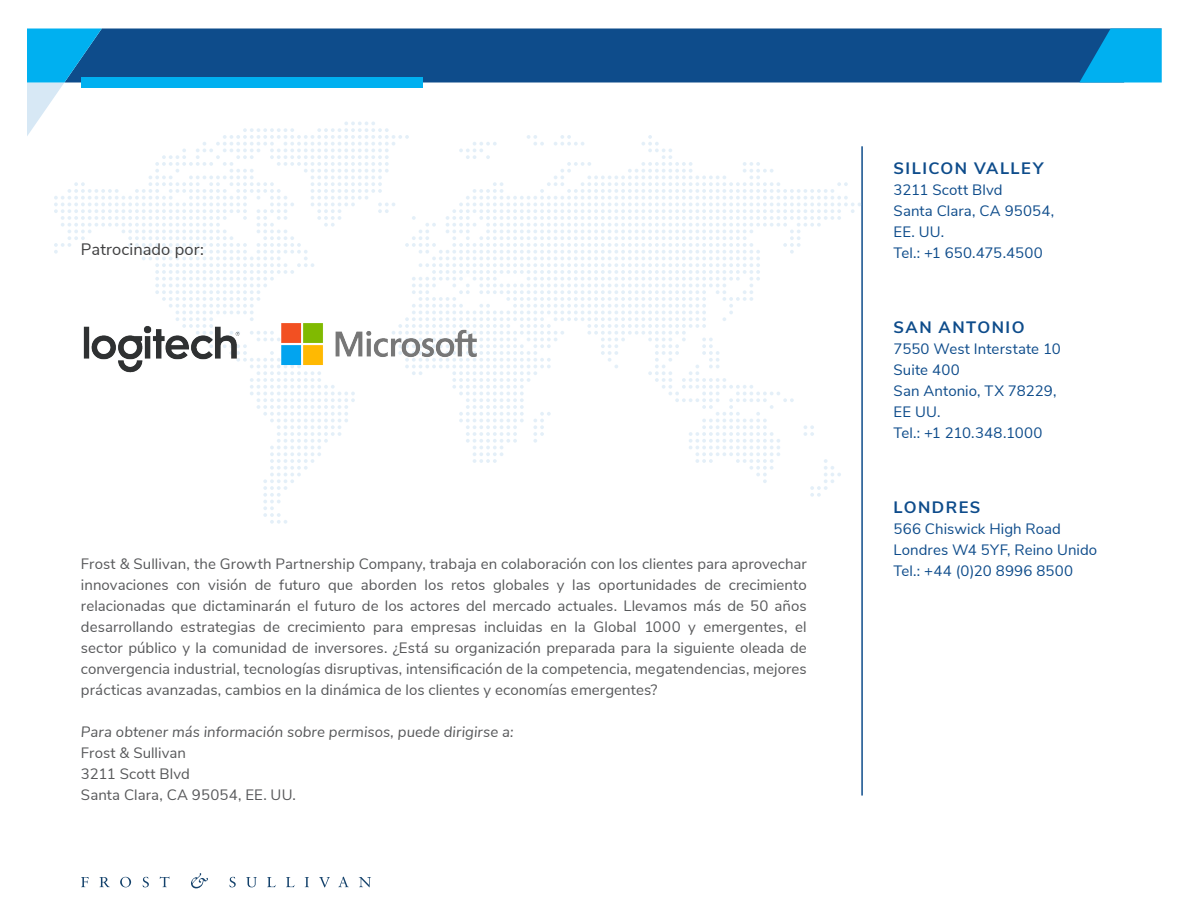
<style>
.page{position:relative;width:1188px;height:918px;background:#fff}
.page>*{position:absolute;margin:0;border:0;box-sizing:border-box;transform-origin:0 0}
.t1{font:700 16.5px "Nunito Sans";letter-spacing:.085em;color:#0e4c8b}
.BR__Body_Text{font:16.5px "Nunito Sans";letter-spacing:.005em;color:#3e3e3f}
.t2{font:15px/21px "Nunito Sans";letter-spacing:.005em;color:#57585a;text-align:justify}
.t3{font:15px/21px "Nunito Sans";letter-spacing:.005em;color:#0e4c8b}
.t4{font:italic 15px "Nunito Sans";letter-spacing:.005em;color:#57585a}
</style>
<div class="page">
<div style="left:861px;top:28px;width:301px;height:54px;background:#0e4c8b"></div>
<svg style="left:1079px;top:29px;width:83px;height:54px;background:#059ddc"></svg>
<svg style="left:81px;top:877px;width:8px;height:10px"></svg>
<svg style="left:100px;top:877px;width:10px;height:10px"></svg>
<svg style="left:120px;top:877px;width:11px;height:10px"></svg>
<svg style="left:143px;top:877px;width:6px;height:10px"></svg>
<svg style="left:160px;top:877px;width:9px;height:10px"></svg>
<svg style="left:229px;top:877px;width:7px;height:10px"></svg>
<svg style="left:246px;top:877px;width:11px;height:10px"></svg>
<svg style="left:267px;top:877px;width:9px;height:10px"></svg>
<svg style="left:286px;top:877px;width:9px;height:10px"></svg>
<svg style="left:305px;top:877px;width:4px;height:10px"></svg>
<svg style="left:319px;top:877px;width:11px;height:10px"></svg>
<svg style="left:338px;top:877px;width:11px;height:10px"></svg>
<svg style="left:359px;top:877px;width:12px;height:10px"></svg>
<svg style="left:191px;top:873px;width:17px;height:15px"></svg>
<hr style="left:861px;top:146px;width:2px;height:650px;background:#0e4c8b">
<svg style="left:27px;top:28px;width:834px;height:496px"></svg>
<img style="left:39px;top:282px;width:483px;height:125px">
<p class="BR__Body_Text" style="left:81px;top:237px;width:125px">Patrocinado por:</p>
<p class="t2" style="left:81px;top:552px;width:727px">Frost &amp; Sullivan, the Growth Partnership Company, trabaja en colaboración con los clientes para aprovechar innovaciones con visión de futuro que aborden los retos globales y las oportunidades de crecimiento relacionadas que dictaminarán el futuro de los actores del mercado actuales. Llevamos más de 50 años desarrollando estrategias de crecimiento para empresas incluidas en la Global 1000 y emergentes, el sector público y la comunidad de inversores. ¿Está su organización preparada para la siguiente oleada de convergencia industrial, tecnologías disruptivas, intensificación de la competencia, megatendencias, mejores prácticas avanzadas, cambios en la dinámica de los clientes y economías emergentes?</p>
<p class="t4" style="left:81px;top:721px;width:434px">Para obtener más información sobre permisos, puede dirigirse a:</p>
<p class="t2" style="left:81px;top:741px;width:217px;text-align:left">Frost &amp; Sullivan<br>3211 Scott Blvd<br>Santa Clara, CA 95054, EE. UU.</p>
<p class="t1" style="left:894px;top:156px;width:151px">SILICON VALLEY</p>
<p class="t3" style="left:894px;top:179px;width:162px">3211 Scott Blvd<br>Santa Clara, CA 95054,<br>EE. UU.<br>Tel.: +1 650.475.4500</p>
<p class="t1" style="left:894px;top:315px;width:132px">SAN ANTONIO</p>
<p class="t3" style="left:894px;top:338px;width:169px">7550 West Interstate 10<br>Suite 400<br>San Antonio, TX 78229,<br>EE UU.<br>Tel.: +1 210.348.1000</p>
<p class="t1" style="left:894px;top:495px;width:88px">LONDRES</p>
<p class="t3" style="left:894px;top:518px;width:205px">566 Chiswick High Road<br>Londres W4 5YF, Reino Unido<br>Tel.: +44 (0)20 8996 8500</p>
</div>
